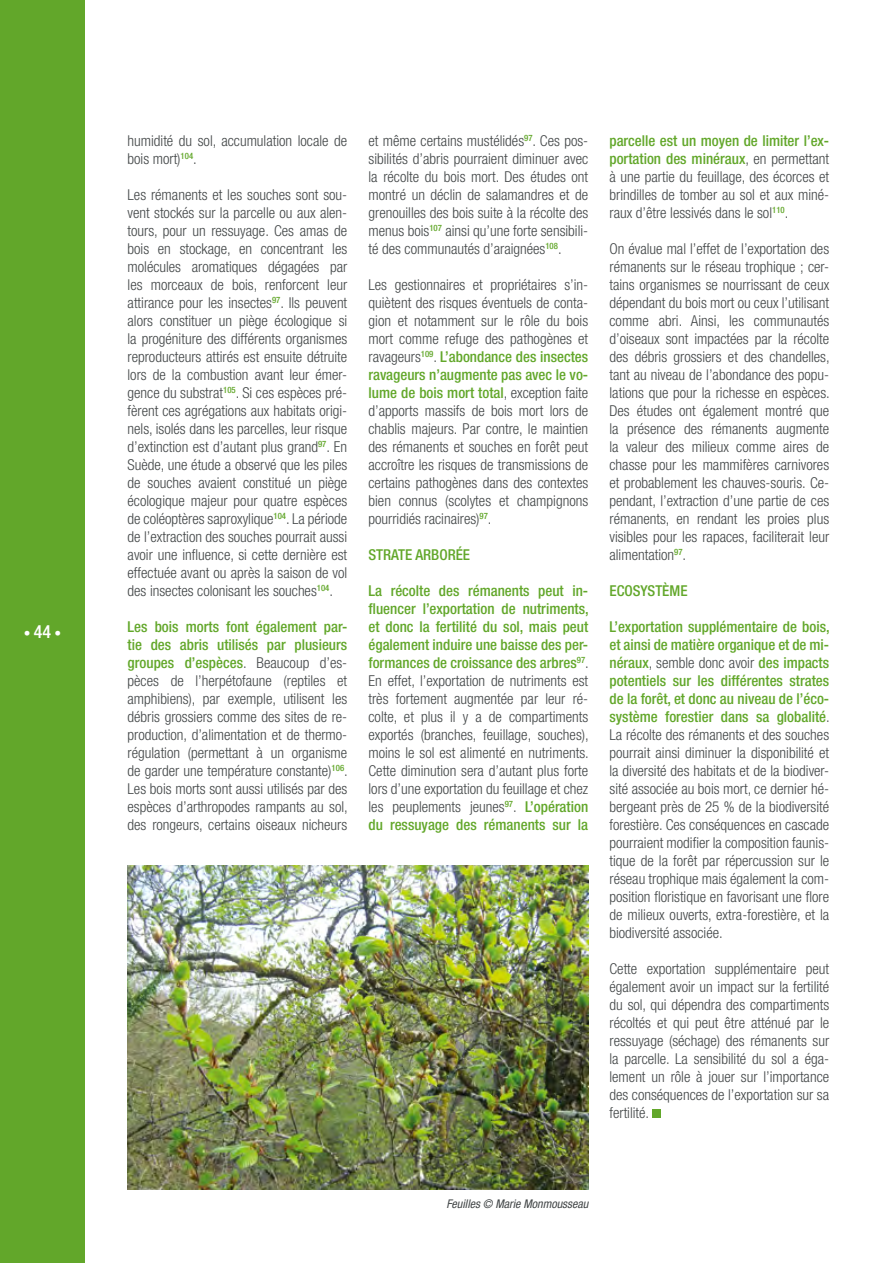
<style>
.page{position:relative;width:893px;height:1263px;background:#fff}
.page>*{position:absolute;margin:0;border:0;box-sizing:border-box;transform-origin:0 0}
.t1{font:300 condensed 15px/18px "Helvetica Neue LT Com";color:#424647;text-align:justify}
.t2{font:500 condensed 15px "Helvetica Neue LT Com";color:#62a72a}
.t3{font:500 condensed 13.5px "Helvetica Neue LT Com";color:#fff}
.t4{font:italic condensed 12px "Helvetica Neue LT Com";color:#424647}
.s1{font-size:18px}
.s2{font-weight:500;color:#62a72a}
</style>
<div class="page">
<div style="left:652px;top:1109px;width:9px;height:9px;background:#62a72a"></div>
<img style="left:128px;top:866px;width:460px;height:324px">
<div style="left:0;top:0;width:85px;height:1263px;background:#62a72a"></div>
<p class="t3" style="left:24px;top:625px;width:39px">• <span class="s1">44</span> •</p>
<p class="t1" style="left:128px;top:131px;width:221px">humidité du sol, accumulation locale de bois mort)<sup>104</sup>.</p>
<p class="t1" style="left:128px;top:185px;width:221px">Les rémanents et les souches sont sou&shy;vent stockés sur la parcelle ou aux alen&shy;tours, pour un ressuyage. Ces amas de bois en stockage, en concentrant les molécules aromatiques dégagées par les morceaux de bois, renforcent leur attirance pour les insectes<sup>97</sup>. Ils peuvent alors constituer un piège écologique si la progéniture des différents organismes reproducteurs attirés est ensuite détruite lors de la combustion avant leur émer&shy;gence du substrat<sup>105</sup>. Si ces espèces pré&shy;fèrent ces agrégations aux habitats origi&shy;nels, isolés dans les parcelles, leur risque d’extinction est d’autant plus grand<sup>97</sup>. En Suède, une étude a observé que les piles de souches avaient constitué un piège écologique majeur pour quatre espèces de coléoptères saproxylique<sup>104</sup>. La période de l’extraction des souches pourrait aussi avoir une influence, si cette dernière est effectuée avant ou après la saison de vol des insectes colonisant les souches<sup>104</sup>.</p>
<p class="t1" style="left:128px;top:617px;width:222px"><span class="s2">Les bois morts font également par&shy;tie des abris utilisés par plusieurs groupes d’espèces</span>. Beaucoup d’es&shy;pèces de l’herpétofaune (reptiles et amphibiens), par exemple, utilisent les débris grossiers comme des sites de re&shy;production, d’alimentation et de thermo&shy;régulation (permettant à un organisme de garder une température constante)<sup>106</sup>.<br>Les bois morts sont aussi utilisés par des espèces d’arthropodes rampants au sol, des rongeurs, certains oiseaux nicheurs</p>
<p class="t1" style="left:368px;top:131px;width:221px">et même certains mustélidés<sup>97</sup>. Ces pos&shy;sibilités d’abris pourraient diminuer avec la récolte du bois mort. Des études ont montré un déclin de salamandres et de grenouilles des bois suite à la récolte des menus bois<sup>107</sup> ainsi qu’une forte sensibili&shy;té des communautés d’araignées<sup>108</sup>.</p>
<p class="t1" style="left:368px;top:275px;width:221px">Les gestionnaires et propriétaires s’in&shy;quiètent des risques éventuels de conta&shy;gion et notamment sur le rôle du bois mort comme refuge des pathogènes et ravageurs<sup>109</sup>. <span class="s2">L’abondance des insectes ravageurs n’augmente pas avec le vo&shy;lume de bois mort total</span>, exception faite d’apports massifs de bois mort lors de chablis majeurs. Par contre, le maintien des rémanents et souches en forêt peut accroître les risques de transmissions de certains pathogènes dans des contextes bien connus (scolytes et champignons pourridiés racinaires)<sup>97</sup>.</p>
<p class="t2" style="left:368px;top:545px;width:103px">STRATE ARBORÉE</p>
<p class="t1" style="left:368px;top:581px;width:222px"><span class="s2">La récolte des rémanents peut in&shy;fluencer l’exportation de nutriments, et donc la fertilité du sol, mais peut également induire une baisse des per&shy;formances de croissance des arbres</span><sup>97</sup>.<br>En effet, l’exportation de nutriments est très fortement augmentée par leur ré&shy;colte, et plus il y a de compartiments exportés (branches, feuillage, souches), moins le sol est alimenté en nutriments.<br>Cette diminution sera d’autant plus forte lors d’une exportation du feuillage et chez les peuplements jeunes<sup>97</sup>. <span class="s2">L’opération du ressuyage des rémanents sur la</span></p>
<p class="t1" style="left:609px;top:131px;width:221px"><span class="s2">parcelle est un moyen de limiter l’ex&shy;portation des minéraux</span>, en permettant à une partie du feuillage, des écorces et brindilles de tomber au sol et aux miné&shy;raux d’être lessivés dans le sol<sup>110</sup>.</p>
<p class="t1" style="left:609px;top:239px;width:222px">On évalue mal l’effet de l’exportation des rémanents sur le réseau trophique ; cer&shy;tains organismes se nourrissant de ceux dépendant du bois mort ou ceux l’utilisant comme abri. Ainsi, les communautés d’oiseaux sont impactées par la récolte des débris grossiers et des chandelles, tant au niveau de l’abondance des popu&shy;lations que pour la richesse en espèces.<br>Des études ont également montré que la présence des rémanents augmente la valeur des milieux comme aires de chasse pour les mammifères carnivores et probablement les chauves-souris. Ce&shy;pendant, l’extraction d’une partie de ces rémanents, en rendant les proies plus visibles pour les rapaces, faciliterait leur alimentation<sup>97</sup>.</p>
<p class="t2" style="left:609px;top:581px;width:80px">ECOSYSTÈME</p>
<p class="t1" style="left:609px;top:617px;width:222px"><span class="s2">L’exportation supplémentaire de bois, et ainsi de matière organique et de mi&shy;néraux</span>, semble donc avoir <span class="s2">des impacts potentiels sur les différentes strates de la forêt, et donc au niveau de l’éco&shy;système forestier dans sa globalité</span>.<br>La récolte des rémanents et des souches pourrait ainsi diminuer la disponibilité et la diversité des habitats et de la biodiver&shy;sité associée au bois mort, ce dernier hé&shy;bergeant près de 25 % de la biodiversité forestière. Ces conséquences en cascade pourraient modifier la composition faunis&shy;tique de la forêt par répercussion sur le réseau trophique mais également la com&shy;position floristique en favorisant une flore de milieux ouverts, extra-forestière, et la biodiversité associée.</p>
<p class="t1" style="left:609px;top:959px;width:221px">Cette exportation supplémentaire peut également avoir un impact sur la fertilité du sol, qui dépendra des compartiments récoltés et qui peut être atténué par le ressuyage (séchage) des rémanents sur la parcelle. La sensibilité du sol a éga&shy;lement un rôle à jouer sur l’importance des conséquences de l’exportation sur sa fertilité.</p>
<p class="t4" style="left:447px;top:1196px;width:143px">Feuilles © Marie Monmousseau</p>
</div>
